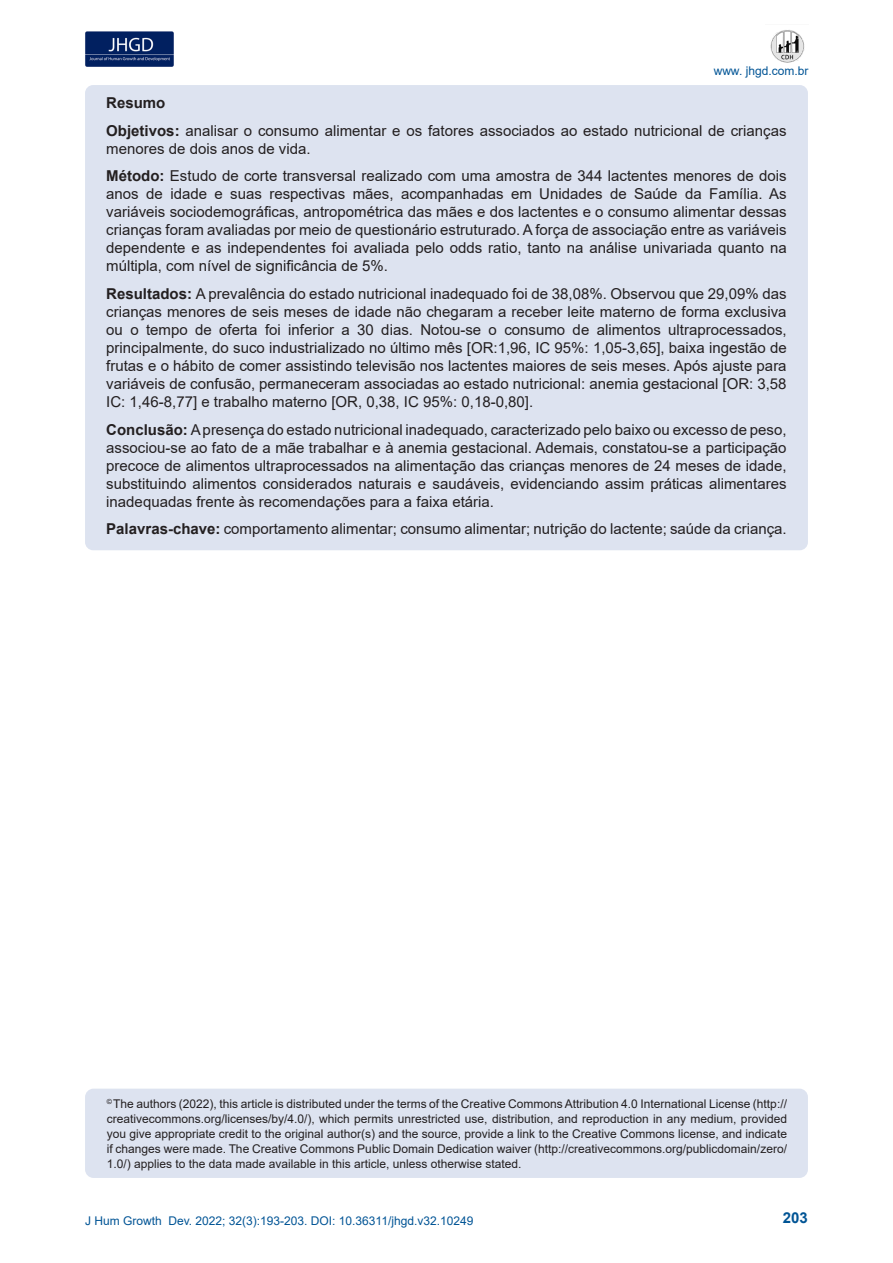
<style>
.page{position:relative;width:893px;height:1263px;background:#fff}
.page>*{position:absolute;margin:0;border:0;box-sizing:border-box;transform-origin:0 0}
.t1{font:15px/18px "Arial";color:#231f20;text-align:justify}
.t2{font:700 15px "Arial";color:#231f20}
.t3{font:700 15px "Arial";color:#005495}
.t4{font:12px/15px "Arial";color:#231f20;text-align:justify}
.t5{font:12px "Arial";color:#005495}
.s1{font-weight:700}
</style>
<div class="page">
<img style="left:85px;top:31px;width:89px;height:36px">
<img style="left:770px;top:30px;width:35px;height:33px">
<div style="left:85px;top:1089px;width:723px;height:89px;background:#dde3f0;border-radius:9px"></div>
<div style="left:85px;top:85px;width:723px;height:465px;background:#dde3f0;border-radius:8px"></div>
<p class="t5" style="left:714px;top:63px;width:96px">www. jhgd.com.br</p>
<p class="t2" style="left:106px;top:92px;width:61px">Resumo</p>
<p class="t1" style="left:106px;top:121px;width:682px"><span class="s1">Objetivos:</span> analisar o consumo alimentar e os fatores associados ao estado nutricional de crianças menores de dois anos de vida.</p>
<p class="t1" style="left:106px;top:167px;width:682px"><span class="s1">Método:</span> Estudo de corte transversal realizado com uma amostra de 344 lactentes menores de dois anos de idade e suas respectivas mães, acompanhadas em Unidades de Saúde da Família. As variáveis sociodemográficas, antropométrica das mães e dos lactentes e o consumo alimentar dessas crianças foram avaliadas por meio de questionário estruturado. A força de associação entre as variáveis dependente e as independentes foi avaliada pelo odds ratio, tanto na análise univariada quanto na múltipla, com nível de significância de 5%.</p>
<p class="t1" style="left:106px;top:285px;width:682px"><span class="s1">Resultados:</span> A prevalência do estado nutricional inadequado foi de 38,08%. Observou que 29,09% das crianças menores de seis meses de idade não chegaram a receber leite materno de forma exclusiva ou o tempo de oferta foi inferior a 30 dias. Notou-se o consumo de alimentos ultraprocessados, principalmente, do suco industrializado no último mês [OR:1,96, IC 95%: 1,05-3,65], baixa ingestão de frutas e o hábito de comer assistindo televisão nos lactentes maiores de seis meses. Após ajuste para variáveis de confusão, permaneceram associadas ao estado nutricional: anemia gestacional [OR: 3,58<br>IC: 1,46-8,77] e trabalho materno [OR, 0,38, IC 95%: 0,18-0,80].</p>
<p class="t1" style="left:106px;top:420px;width:682px"><span class="s1">Conclusão:</span> A presença do estado nutricional inadequado, caracterizado pelo baixo ou excesso de peso, associou-se ao fato de a mãe trabalhar e à anemia gestacional. Ademais, constatou-se a participação precoce de alimentos ultraprocessados na alimentação das crianças menores de 24 meses de idade, substituindo alimentos considerados naturais e saudáveis, evidenciando assim práticas alimentares inadequadas frente às recomendações para a faixa etária.</p>
<p class="t1" style="left:106px;top:520px;width:682px"><span class="s1">Palavras-chave:</span> comportamento alimentar; consumo alimentar; nutrição do lactente; saúde da criança.</p>
<p class="t4" style="left:107px;top:1096px;width:682px"><sup>©</sup> The authors (2022), this article is distributed under the terms of the Creative Commons Attribution 4.0 International License (http:// creativecommons.org/licenses/by/4.0/), which permits unrestricted use, distribution, and reproduction in any medium, provided you give appropriate credit to the original author(s) and the source, provide a link to the Creative Commons license, and indicate if changes were made. The Creative Commons Public Domain Dedication waiver (http://creativecommons.org/publicdomain/zero/ 1.0/) applies to the data made available in this article, unless otherwise stated.</p>
<p class="t5" style="left:85px;top:1212px;width:390px">J Hum Growth Dev. 2022; 32(3):193-203. DOI: 10.36311/jhgd.v32.10249</p>
<p class="t3" style="left:783px;top:1207px;width:27px">203</p>
</div>
